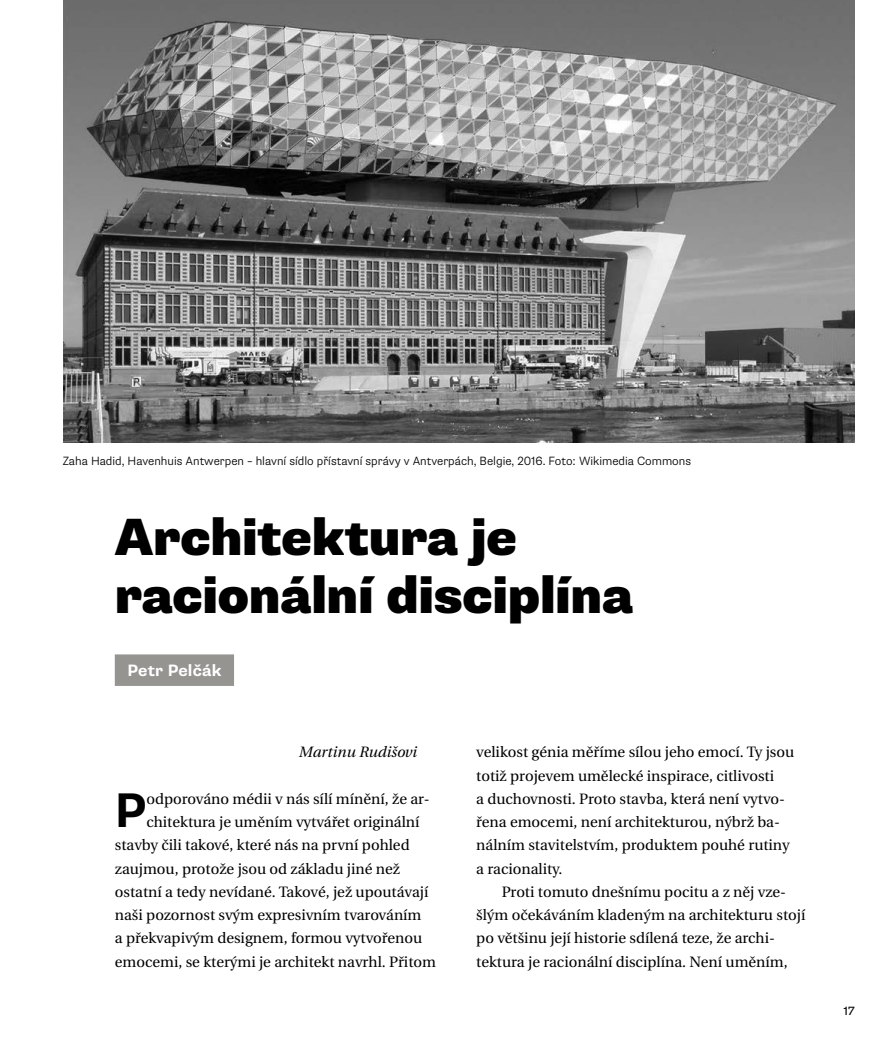
<style>
.page{position:relative;width:893px;height:1063px;background:#fff}
.page>*{position:absolute;margin:0;border:0;box-sizing:border-box;transform-origin:0 0}
.t1{font:900 52.5px/58.5px "Supria Sans";letter-spacing:-.005em;color:#000;scale:.95 1}
.t2{font:700 48.75px "Supria Sans";color:#000}
.t3{font:700 16.5px "Supria Sans";letter-spacing:.01em;color:#fff}
.t4{font:15px/23.2px "Heuristica";color:#000}
.t5{font:italic 15px "Heuristica";color:#000}
.t6{font:300 12px "Supria Sans";color:#000}
.t7{font:12px "Supria Sans";color:#000}
</style>
<div class="page">
<div style="left:115px;top:654px;width:119px;height:32px;background:#959490"></div>
<img style="left:63px;top:0;width:792px;height:442px">
<p class="t6" style="left:63px;top:454px;width:630px">Zaha Hadid, Havenhuis Antwerpen – hlavní sídlo přístavní správy v Antverpách, Belgie, 2016. Foto: Wikimedia Commons</p>
<h1 class="t1" style="left:115px;top:509px;width:547px">Architektura je racionální disciplína</h1>
<p class="t3" style="left:128px;top:660px;width:95px">Petr Pelčák</p>
<p class="t5" style="left:299px;top:741px;width:120px">Martinu Rudišovi</p>
<h2 class="t2" style="left:115px;top:781px;width:33px">P</h2>
<p class="t4" style="left:146px;top:787px;width:285px">odporováno médii v nás sílí mínění, že ar-</p>
<p class="t4" style="left:146px;top:810px;width:275px">chitektura je uměním vytvářet originální</p>
<p class="t4" style="left:115px;top:834px;width:296px">stavby čili takové, které nás na první pohled</p>
<p class="t4" style="left:115px;top:857px;width:287px">zaujmou, protože jsou od základu jiné než</p>
<p class="t4" style="left:115px;top:880px;width:315px">ostatní a tedy nevídané. Takové, jež upoutávají</p>
<p class="t4" style="left:115px;top:903px;width:308px">naši pozornost svým expresivním tvarováním</p>
<p class="t4" style="left:115px;top:927px;width:309px">a překvapivým designem, formou vytvořenou</p>
<p class="t4" style="left:115px;top:950px;width:323px">emocemi, se kterými je architekt navrhl. Přitom</p>
<p class="t4" style="left:476px;top:741px;width:319px">velikost génia měříme sílou jeho emocí. Ty jsou totiž projevem umělecké inspirace, citlivosti<br>a duchovnosti. Proto stavba, která není vytvo&shy;řena emocemi, není architekturou, nýbrž ba&shy;nálním stavitelstvím, produktem pouhé rutiny a racionality.</p>
<p class="t4" style="left:476px;top:880px;width:331px;text-indent:26px">Proti tomuto dnešnímu pocitu a z něj vze&shy;šlým očekáváním kladeným na architekturu stojí po většinu její historie sdílená teze, že archi&shy;tektura je racionální disciplína. Není uměním,</p>
<p class="t7" style="left:844px;top:1004px;width:12px">17</p>
</div>
